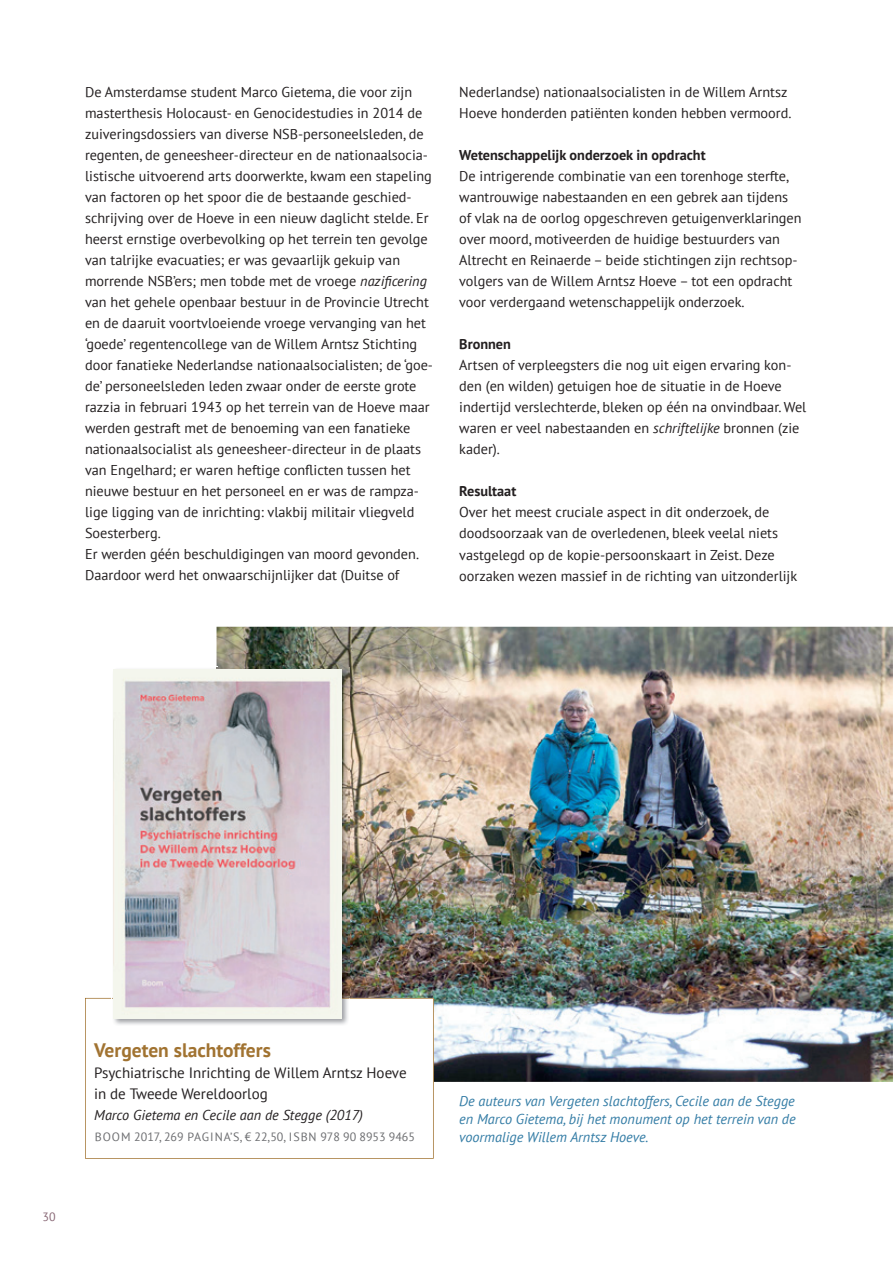
<style>
.page{position:relative;width:893px;height:1263px;background:#fff}
.page>*{position:absolute;margin:0;border:0;box-sizing:border-box;transform-origin:0 0}
.t1{font:700 19.5px "PT Sans";color:#a17331}
.t2{font:15px/21px "PT Sans";color:#231f20}
.t3{font:14.25px/21px "PT Sans";color:#231f20}
.t4{font:italic 14.25px/18px "PT Sans";color:#337ca5;text-align:justify}
.t5{font:700 14.25px "PT Sans";color:#231f20}
.t6{font:italic 14.25px "PT Sans";color:#231f20}
.t7{font:12px "PT Sans";color:#6c6d70}
.t8{font:12px "PT Sans";color:#876674}
.s1{font-style:italic}
</style>
<div class="page">
<img style="left:217px;top:627px;width:676px;height:455px">
<svg style="left:85px;top:998px;width:349px;height:161px"></svg>
<img style="left:112px;top:667px;width:238px;height:360px">
<img style="left:114px;top:669px;width:228px;height:350px">
<p class="t3" style="left:85px;top:81px;width:350px">De Amsterdamse student Marco Gietema, die voor zijn masterthesis Holocaust- en Genocidestudies in 2014 de zuiveringsdossiers van diverse NSB-personeelsleden, de regenten, de geneesheer-directeur en de nationaalsocia&shy;listische uitvoerend arts doorwerkte, kwam een stapeling van factoren op het spoor die de bestaande geschied&shy;schrijving over de Hoeve in een nieuw daglicht stelde. Er heerst ernstige overbevolking op het terrein ten gevolge van talrijke evacuaties; er was gevaarlijk gekuip van morrende NSB’ers; men tobde met de vroege <span class="s1">nazificering </span>van het gehele openbaar bestuur in de Provincie Utrecht en de daaruit voortvloeiende vroege vervanging van het ‘goede’ regentencollege van de Willem Arntsz Stichting door fanatieke Nederlandse nationaalsocialisten; de ‘goe&shy;de’ personeelsleden leden zwaar onder de eerste grote razzia in februari 1943 op het terrein van de Hoeve maar werden gestraft met de benoeming van een fanatieke nationaalsocialist als geneesheer-directeur in de plaats van Engelhard; er waren heftige conflicten tussen het nieuwe bestuur en het personeel en er was de rampza&shy;lige ligging van de inrichting: vlakbij militair vliegveld Soesterberg.<br>Er werden géén beschuldigingen van moord gevonden.<br>Daardoor werd het onwaarschijnlijker dat (Duitse of</p>
<p class="t3" style="left:459px;top:82px;width:334px">Nederlandse) nationaalsocialisten in de Willem Arntsz<br>Hoeve honderden patiënten konden hebben vermoord.</p>
<p class="t5" style="left:459px;top:146px;width:248px">Wetenschappelijk onderzoek in opdracht</p>
<p class="t3" style="left:459px;top:166px;width:344px">De intrigerende combinatie van een torenhoge sterfte, wantrouwige nabestaanden en een gebrek aan tijdens of vlak na de oorlog opgeschreven getuigenverklaringen over moord, motiveerden de huidige bestuurders van Altrecht en Reinaerde – beide stichtingen zijn rechtsop&shy;volgers van de Willem Arntsz Hoeve – tot een opdracht voor verdergaand wetenschappelijk onderzoek.</p>
<p class="t5" style="left:459px;top:335px;width:53px">Bronnen</p>
<p class="t3" style="left:459px;top:355px;width:349px">Artsen of verpleegsters die nog uit eigen ervaring kon&shy;den (en wilden) getuigen hoe de situatie in de Hoeve indertijd verslechterde, bleken op één na onvindbaar. Wel waren er veel nabestaanden en <span class="s1">schriftelijke</span> bronnen (zie kader).</p>
<p class="t5" style="left:459px;top:482px;width:59px">Resultaat</p>
<p class="t3" style="left:459px;top:502px;width:339px">Over het meest cruciale aspect in dit onderzoek, de doodsoorzaak van de overledenen, bleek veelal niets vastgelegd op de kopie-persoonskaart in Zeist. Deze oorzaken wezen massief in de richting van uitzonderlijk</p>
<p class="t8" style="left:43px;top:1209px;width:15px">30</p>
<h1 class="t1" style="left:94px;top:1037px;width:178px">Vergeten slachtoffers</h1>
<p class="t2" style="left:94px;top:1062px;width:314px">Psychiatrische Inrichting de Willem Arntsz Hoeve in de Tweede Wereldoorlog</p>
<p class="t6" style="left:94px;top:1106px;width:270px">Marco Gietema en Cecile aan de Stegge (2017)</p>
<p class="t7" style="left:95px;top:1129px;width:322px">BOOM 2017, 269 PAGINA’S, € 22,50, ISBN 978 90 8953 9465</p>
<p class="t4" style="left:459px;top:1091px;width:338px">De auteurs van Vergeten slachtoffers, Cecile aan de Stegge en Marco Gietema, bij het monument op het terrein van de voormalige Willem Arntsz Hoeve.</p>
</div>
